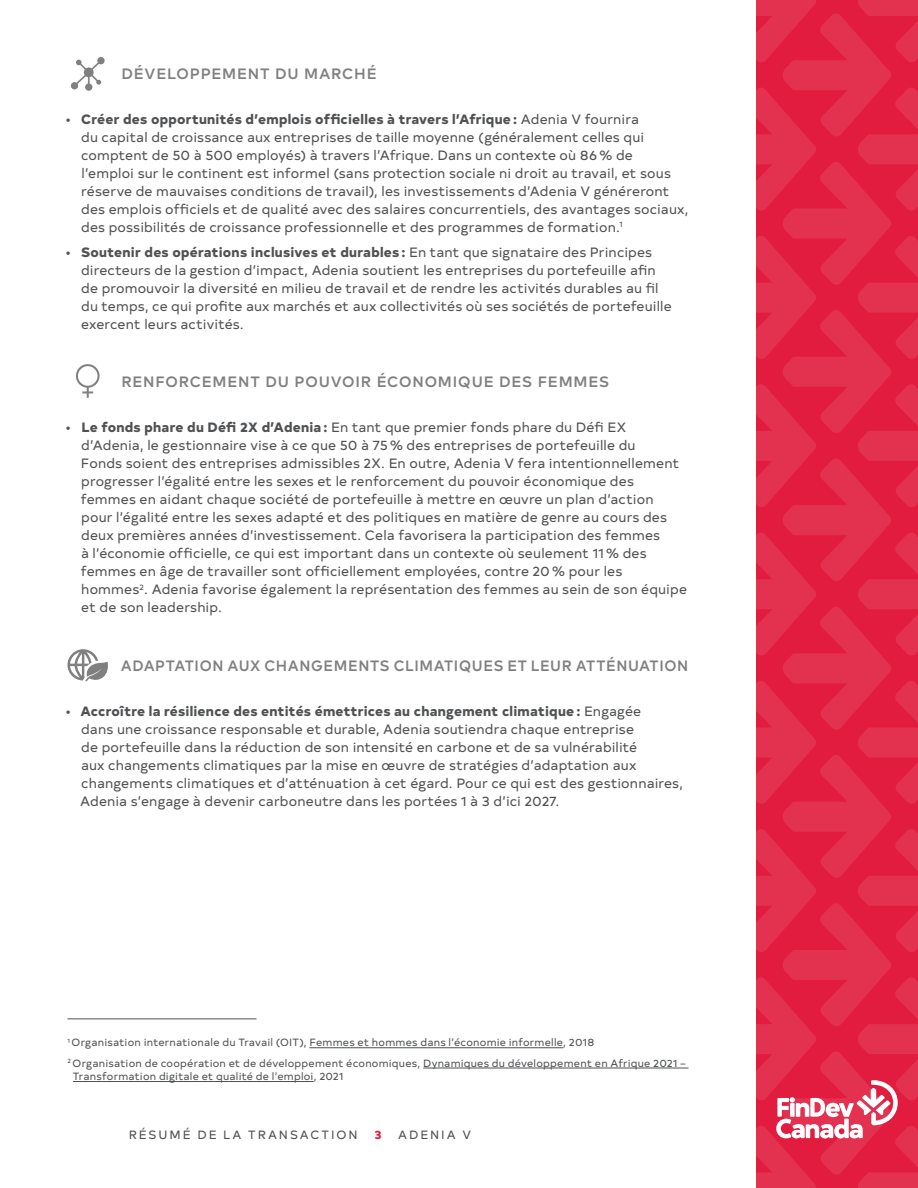
<style>
.page{position:relative;width:918px;height:1188px;background:#fff}
.page>*{position:absolute;margin:0;border:0;box-sizing:border-box;transform-origin:0 0}
.t1{font:500 15px "Typold";letter-spacing:.05em;color:#808080}
.t2{font:13.5px/18px "Typold";letter-spacing:.01em;color:#4f5153}
.t3{font:12px "Typold";letter-spacing:.165em;color:#4f5153}
.t4{font:800 12px "Typold";color:#e21c3f}
.Source_-_No_Rule{font:10.5px/13.5px "Typold";letter-spacing:.02em;color:#4f5153}
.Source_-_With_Rule{font:10.5px "Typold";letter-spacing:.02em;color:#4f5153}
.s1{font-weight:800}
</style>
<div class="page">
<svg style="left:756px;top:0;width:162px;height:1188px;background:#e2294a"></svg>
<svg style="left:76px;top:364px;width:24px;height:34px"></svg>
<svg style="left:71px;top:57px;width:34px;height:34px"></svg>
<svg style="left:68px;top:649px;width:40px;height:32px"></svg>
<hr style="left:68px;top:1018px;width:188px;height:1px;background:#4f5153">
<hr style="left:309px;top:1047px;width:254px;height:1px;background:#4f5153">
<hr style="left:423px;top:1068px;width:265px;height:1px;background:#4f5153">
<hr style="left:73px;top:1081px;width:241px;height:1px;background:#4f5153">
<h3 class="t1" style="left:122px;top:61px;width:256px">DÉVELOPPEMENT DU MARCHÉ</h3>
<p class="t2" style="left:81px;top:109px;width:609px;text-indent:-16px">• <span class="s1">Créer des opportunités d’emplois officielles à travers l’Afrique :</span> Adenia V fournira<br>du capital de croissance aux entreprises de taille moyenne (généralement celles qui comptent de 50 à 500 employés) à travers l’Afrique. Dans un contexte où 86 % de l’emploi sur le continent est informel (sans protection sociale ni droit au travail, et sous réserve de mauvaises conditions de travail), les investissements d’Adenia V généreront des emplois officiels et de qualité avec des salaires concurrentiels, des avantages sociaux, des possibilités de croissance professionnelle et des programmes de formation.<sup>1</sup></p>
<p class="t2" style="left:81px;top:242px;width:592px;text-indent:-16px">• <span class="s1">Soutenir des opérations inclusives et durables :</span> En tant que signataire des Principes directeurs de la gestion d’impact, Adenia soutient les entreprises du portefeuille afin de promouvoir la diversité en milieu de travail et de rendre les activités durables au fil du temps, ce qui profite aux marchés et aux collectivités où ses sociétés de portefeuille exercent leurs activités.</p>
<h3 class="t1" style="left:122px;top:370px;width:489px">RENFORCEMENT DU POUVOIR ÉCONOMIQUE DES FEMMES</h3>
<p class="t2" style="left:81px;top:417px;width:608px;text-indent:-15px">• <span class="s1">Le fonds phare du Défi 2X d’Adenia :</span> En tant que premier fonds phare du Défi EX d’Adenia, le gestionnaire vise à ce que 50 à 75 % des entreprises de portefeuille du<br>Fonds soient des entreprises admissibles 2X. En outre, Adenia V fera intentionnellement progresser l’égalité entre les sexes et le renforcement du pouvoir économique des femmes en aidant chaque société de portefeuille à mettre en œuvre un plan d’action pour l’égalité entre les sexes adapté et des politiques en matière de genre au cours des deux premières années d’investissement. Cela favorisera la participation des femmes<br>à l’économie officielle, ce qui est important dans un contexte où seulement 11 % des femmes en âge de travailler sont officiellement employées, contre 20 % pour les hommes<sup>2</sup>. Adenia favorise également la représentation des femmes au sein de son équipe et de son leadership.</p>
<h3 class="t1" style="left:121px;top:653px;width:569px">ADAPTATION AUX CHANGEMENTS CLIMATIQUES ET LEUR ATTÉNUATION</h3>
<p class="t2" style="left:80px;top:701px;width:605px;text-indent:-15px">• <span class="s1">Accroître la résilience des entités émettrices au changement climatique :</span> Engagée<br>dans une croissance responsable et durable, Adenia soutiendra chaque entreprise<br>de portefeuille dans la réduction de son intensité en carbone et de sa vulnérabilité<br>aux changements climatiques par la mise en œuvre de stratégies d’adaptation aux changements climatiques et d’atténuation à cet égard. Pour ce qui est des gestionnaires, Adenia s’engage à devenir carboneutre dans les portées 1 à 3 d’ici 2027.</p>
<p class="Source_-_With_Rule" style="left:68px;top:1034px;width:528px"><sup>1</sup> Organisation internationale du Travail (OIT), Femmes et hommes dans l’économie informelle, 2018</p>
<p class="Source_-_No_Rule" style="left:73px;top:1055px;width:615px;text-indent:-5px"><sup>2</sup> Organisation de coopération et de développement économiques, Dynamiques du développement en Afrique 2021 –<br>Transformation digitale et qualité de l’emploi, 2021</p>
<p class="t3" style="left:129px;top:1125px;width:231px">RÉSUMÉ DE LA TRANSACTION</p>
<p class="t4" style="left:374px;top:1124px;width:9px">3</p>
<p class="t3" style="left:398px;top:1125px;width:74px">ADENIA V</p>
</div>
